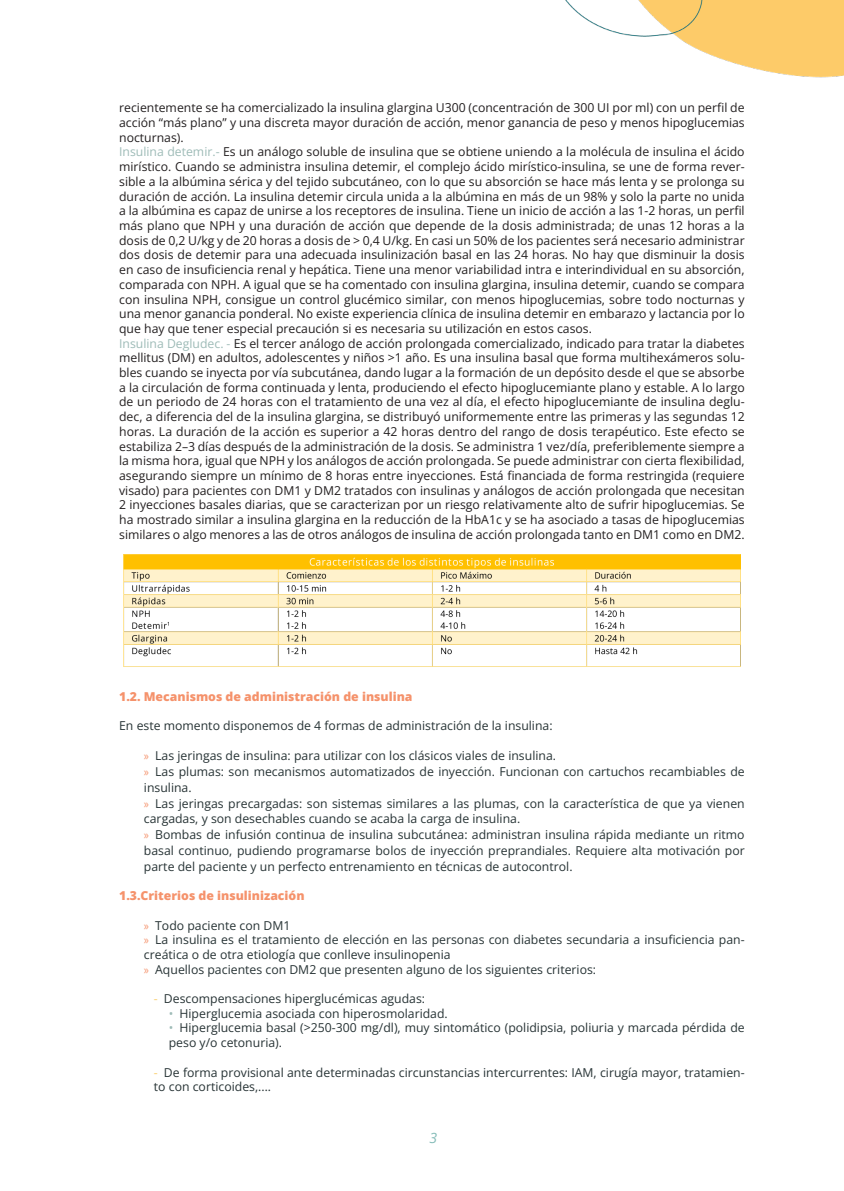
<style>
.page{position:relative;width:844px;height:1191px;background:#fff}
.page>*{position:absolute;margin:0;border:0;box-sizing:border-box;transform-origin:0 0}
.t1{font:italic 14px "Open Sans";color:#83bbb7}
.t2{font:12.25px/14.7px "Open Sans";color:#231f20;text-align:justify}
.t3{font:12.25px/15.8px "Open Sans";color:#273335}
.t4{font:12.25px "Open Sans";color:#f5926b}
.s1{color:#9ebbb7}
.s2{font-family:"Myriad Pro";color:#f5926b}
.s3{color:#f9cd6b}
</style>
<div class="page">
<img style="left:565px;top:0;width:278px;height:667px">
<img style="left:123px;top:554px;width:617px;height:113px">
<p class="t2" style="left:119px;top:100px;width:627px">recientemente se ha comercializado la insulina glargina U300 (concentración de 300 UI por ml) con un perfil de acción “más plano” y una discreta mayor duración de acción, menor ganancia de peso y menos hipoglucemias nocturnas).</p>
<p class="t2" style="left:119px;top:144px;width:627px"><span class="s1">Insulina detemir.-</span> Es un análogo soluble de insulina que se obtiene uniendo a la molécula de insulina el ácido mirístico. Cuando se administra insulina detemir, el complejo ácido mirístico-insulina, se une de forma rever&shy;sible a la albúmina sérica y del tejido subcutáneo, con lo que su absorción se hace más lenta y se prolonga su duración de acción. La insulina detemir circula unida a la albúmina en más de un 98% y solo la parte no unida a la albúmina es capaz de unirse a los receptores de insulina. Tiene un inicio de acción a las 1-2 horas, un perfil más plano que NPH y una duración de acción que depende de la dosis administrada; de unas 12 horas a la dosis de 0,2 U/kg y de 20 horas a dosis de &gt; 0,4 U/kg. En casi un 50% de los pacientes será necesario administrar dos dosis de detemir para una adecuada insulinización basal en las 24 horas. No hay que disminuir la dosis en caso de insuficiencia renal y hepática. Tiene una menor variabilidad intra e interindividual en su absorción, comparada con NPH. A igual que se ha comentado con insulina glargina, insulina detemir, cuando se compara con insulina NPH, consigue un control glucémico similar, con menos hipoglucemias, sobre todo nocturnas y una menor ganancia ponderal. No existe experiencia clínica de insulina detemir en embarazo y lactancia por lo que hay que tener especial precaución si es necesaria su utilización en estos casos.</p>
<p class="t2" style="left:119px;top:335px;width:627px"><span class="s1">Insulina Degludec. -</span> Es el tercer análogo de acción prolongada comercializado, indicado para tratar la diabetes mellitus (DM) en adultos, adolescentes y niños &gt;1 año. Es una insulina basal que forma multihexámeros solu&shy;bles cuando se inyecta por vía subcutánea, dando lugar a la formación de un depósito desde el que se absorbe a la circulación de forma continuada y lenta, produciendo el efecto hipoglucemiante plano y estable. A lo largo de un periodo de 24 horas con el tratamiento de una vez al día, el efecto hipoglucemiante de insulina deglu&shy;dec, a diferencia del de la insulina glargina, se distribuyó uniformemente entre las primeras y las segundas 12 horas. La duración de la acción es superior a 42 horas dentro del rango de dosis terapéutico. Este efecto se estabiliza 2–3 días después de la administración de la dosis. Se administra 1 vez/día, preferiblemente siempre a la misma hora, igual que NPH y los análogos de acción prolongada. Se puede administrar con cierta flexibilidad, asegurando siempre un mínimo de 8 horas entre inyecciones. Está financiada de forma restringida (requiere visado) para pacientes con DM1 y DM2 tratados con insulinas y análogos de acción prolongada que necesitan 2 inyecciones basales diarias, que se caracterizan por un riesgo relativamente alto de sufrir hipoglucemias. Se ha mostrado similar a insulina glargina en la reducción de la HbA1c y se ha asociado a tasas de hipoglucemias similares o algo menores a las de otros análogos de insulina de acción prolongada tanto en DM1 como en DM2.</p>
<p class="t4" style="left:119px;top:687px;width:295px">1.2. Mecanismos de administración de insulina</p>
<p class="t3" style="left:119px;top:717px;width:435px">En este momento disponemos de 4 formas de administración de la insulina:</p>
<p class="t3" style="left:144px;top:748px;width:413px"><span class="s2">»</span> Las jeringas de insulina: para utilizar con los clásicos viales de insulina.</p>
<p class="t3" style="left:144px;top:763px;width:602px"><span class="s2">»</span> Las plumas: son mecanismos automatizados de inyección. Funcionan con cartuchos recambiables de insulina.</p>
<p class="t3" style="left:144px;top:795px;width:602px"><span class="s2">»</span> Las jeringas precargadas: son sistemas similares a las plumas, con la característica de que ya vienen cargadas, y son desechables cuando se acaba la carga de insulina.</p>
<p class="t3" style="left:144px;top:826px;width:602px;text-align:justify"><span class="s2">»</span> Bombas de infusión continua de insulina subcutánea: administran insulina rápida mediante un ritmo basal continuo, pudiendo programarse bolos de inyección preprandiales. Requiere alta motivación por parte del paciente y un perfecto entrenamiento en técnicas de autocontrol.</p>
<p class="t4" style="left:119px;top:887px;width:187px">1.3.Criterios de insulinización</p>
<p class="t3" style="left:144px;top:917px;width:148px"><span class="s2">»</span> Todo paciente con DM1</p>
<p class="t3" style="left:144px;top:932px;width:602px;line-height:14.7px"><span class="s2">»</span> La insulina es el tratamiento de elección en las personas con diabetes secundaria a insuficiencia pan&shy;creática o de otra etiología que conlleve insulinopenia</p>
<p class="t3" style="left:144px;top:961px;width:453px"><span class="s2">»</span> Aquellos pacientes con DM2 que presenten alguno de los siguientes criterios:</p>
<p class="t3" style="left:154px;top:990px;width:273px"><span class="s3">-</span> Descompensaciones hiperglucémicas agudas:</p>
<p class="t3" style="left:169px;top:1005px;width:280px"><span class="s1">•</span> Hiperglucemia asociada con hiperosmolaridad.</p>
<p class="t3" style="left:169px;top:1020px;width:577px;line-height:14.7px"><span class="s1">•</span> Hiperglucemia basal (&gt;250-300 mg/dl), muy sintomático (polidipsia, poliuria y marcada pérdida de peso y/o cetonuria).</p>
<p class="t3" style="left:154px;top:1064px;width:592px;line-height:14.7px"><span class="s3">-</span> De forma provisional ante determinadas circunstancias intercurrentes: IAM, cirugía mayor, tratamien&shy;to con corticoides,.…</p>
<p class="t1" style="left:429px;top:1128px;width:9px">3</p>
</div>
